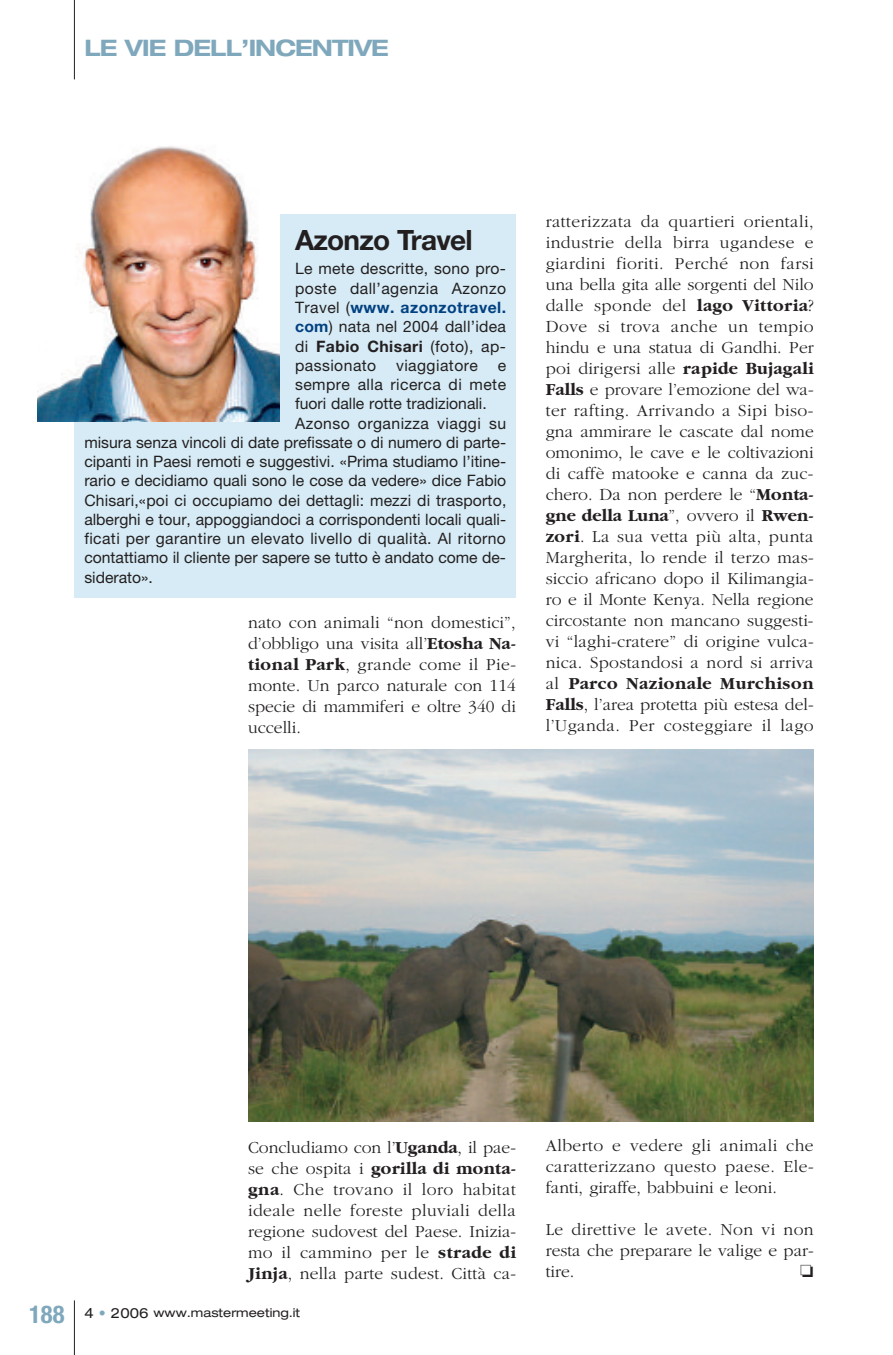
<style>
.page{position:relative;width:893px;height:1355px;background:#fff}
.page>*{position:absolute;margin:0;border:0;box-sizing:border-box;transform-origin:0 0}
.t1{font:700 28px "Helvetica Neue";letter-spacing:-.03em;color:#231f20}
.t2{font:700 expanded 22.75px "Helvetica Neue";letter-spacing:-.04em;color:#7fa8bc}
.t3{font:300 17.5px/21px "Garamond";color:#231f20;text-align:justify}
.t4{font:15.75px "Helvetica Neue";color:#231f20}
.t5{font:15.75px "Helvetica Neue";letter-spacing:.03em;color:#231f20}
.t6{font:15.75px "Helvetica Neue";letter-spacing:.025em;color:#231f20}
.t7{font:700 15.75px "Helvetica Neue";letter-spacing:.025em;color:#014081}
.t8{font:expanded 12.25px "Helvetica Neue";color:#231f20}
.s1{font-weight:400;color:#231f20}
.s2{font-weight:700;color:#014081}
.s3{font-weight:700}
.s4{font-weight:700;font-stretch:condensed;font-size:24.5px;color:#7fa8bc}
.s5{font-size:14px}
.s6{font-size:14px;color:#7fa8bc}
</style>
<div class="page">
<hr style="left:74px;top:0;width:1px;height:79px;background:#231f20">
<hr style="left:74px;top:1300px;width:1px;height:54px;background:#231f20">
<div style="left:74px;top:214px;width:442px;height:383px;background:#d6ebf5"></div>
<img style="left:248px;top:749px;width:566px;height:372px">
<img style="left:37px;top:146px;width:242px;height:276px">
<h2 class="t2" style="left:84px;top:40px;width:306px">LE VIE DELL’INCENTIVE</h2>
<h1 class="t1" style="left:295px;top:230px;width:179px">Azonzo Travel</h1>
<p class="t4" style="left:295px;top:263px;width:212px">Le mete descritte, sono pro-</p>
<p class="t5" style="left:295px;top:282px;width:213px">poste dall’agenzia Azonzo</p>
<p class="t7" style="left:295px;top:302px;width:212px"><span class="s1">Travel (</span>www. azonzotravel.</p>
<p class="t4" style="left:295px;top:321px;width:212px"><span class="s2">com</span>) nata nel 2004 dall’idea</p>
<p class="t4" style="left:295px;top:340px;width:212px">di <span class="s3">Fabio Chisari</span> (foto), ap-</p>
<p class="t5" style="left:295px;top:359px;width:213px">passionato viaggiatore e</p>
<p class="t5" style="left:295px;top:379px;width:213px">sempre alla ricerca di mete</p>
<p class="t4" style="left:295px;top:398px;width:193px">fuori dalle rotte tradizionali.</p>
<p class="t5" style="left:295px;top:417px;width:213px">Azonso organizza viaggi su</p>
<p class="t4" style="left:84px;top:436px;width:423px">misura senza vincoli di date prefissate o di numero di parte-</p>
<p class="t4" style="left:84px;top:456px;width:423px">cipanti in Paesi remoti e suggestivi. «Prima studiamo l’itine-</p>
<p class="t4" style="left:84px;top:475px;width:423px">rario e decidiamo quali sono le cose da vedere» dice Fabio</p>
<p class="t4" style="left:84px;top:494px;width:424px">Chisari,«poi ci occupiamo dei dettagli: mezzi di trasporto,</p>
<p class="t4" style="left:84px;top:513px;width:423px">alberghi e tour, appoggiandoci a corrispondenti locali quali-</p>
<p class="t6" style="left:84px;top:533px;width:423px">ficati per garantire un elevato livello di qualità. Al ritorno</p>
<p class="t4" style="left:84px;top:552px;width:423px">contattiamo il cliente per sapere se tutto è andato come de-</p>
<p class="t4" style="left:84px;top:571px;width:70px">siderato».</p>
<p class="t3" style="left:248px;top:611px;width:269px">nato con animali “non domestici”, d’obbligo una visita all’<span class="s3">Etosha Na&shy;tional Park</span>, grande come il Pie&shy;monte. Un parco naturale con 114 specie di mammiferi e oltre 340 di uccelli.</p>
<p class="t3" style="left:546px;top:210px;width:270px">ratterizzata da quartieri orientali, industrie della birra ugandese e giardini fioriti. Perché non farsi una bella gita alle sorgenti del Nilo dalle sponde del <span class="s3">lago Vittoria</span>?<br>Dove si trova anche un tempio hindu e una statua di Gandhi. Per poi dirigersi alle <span class="s3">rapide Bujagali Falls</span> e provare l’emozione del wa&shy;ter rafting. Arrivando a Sipi biso&shy;gna ammirare le cascate dal nome omonimo, le cave e le coltivazioni di caffè matooke e canna da zuc&shy;chero. Da non perdere le “<span class="s3">Monta&shy;gne della Luna</span>”, ovvero il <span class="s3">Rwen&shy;zori</span>. La sua vetta più alta, punta Margherita, lo rende il terzo mas&shy;siccio africano dopo il Kilimangia&shy;ro e il Monte Kenya. Nella regione circostante non mancano suggesti&shy;vi “laghi-cratere” di origine vulca&shy;nica. Spostandosi a nord si arriva al <span class="s3">Parco Nazionale Murchison Falls</span>, l’area protetta più estesa del&shy;l’Uganda. Per costeggiare il lago</p>
<p class="t3" style="left:248px;top:1136px;width:270px">Concludiamo con l’<span class="s3">Uganda</span>, il pae&shy;se che ospita i <span class="s3">gorilla di monta&shy;gna</span>. Che trovano il loro habitat ideale nelle foreste pluviali della regione sudovest del Paese. Inizia&shy;mo il cammino per le <span class="s3">strade di Jinja</span>, nella parte sudest. Città ca-</p>
<p class="t8" style="left:29px;top:1307px;width:272px"><span class="s4">188</span> <span class="s5">4</span> <span class="s6">•</span> <span class="s5">2006</span> www.mastermeeting.it</p>
<p class="t3" style="left:546px;top:1134px;width:269px">Alberto e vedere gli animali che caratterizzano questo paese. Ele&shy;fanti, giraffe, babbuini e leoni.</p>
<p class="t3" style="left:546px;top:1218px;width:269px">Le direttive le avete. Non vi non resta che preparare le valige e par&shy;tire.</p>
</div>
